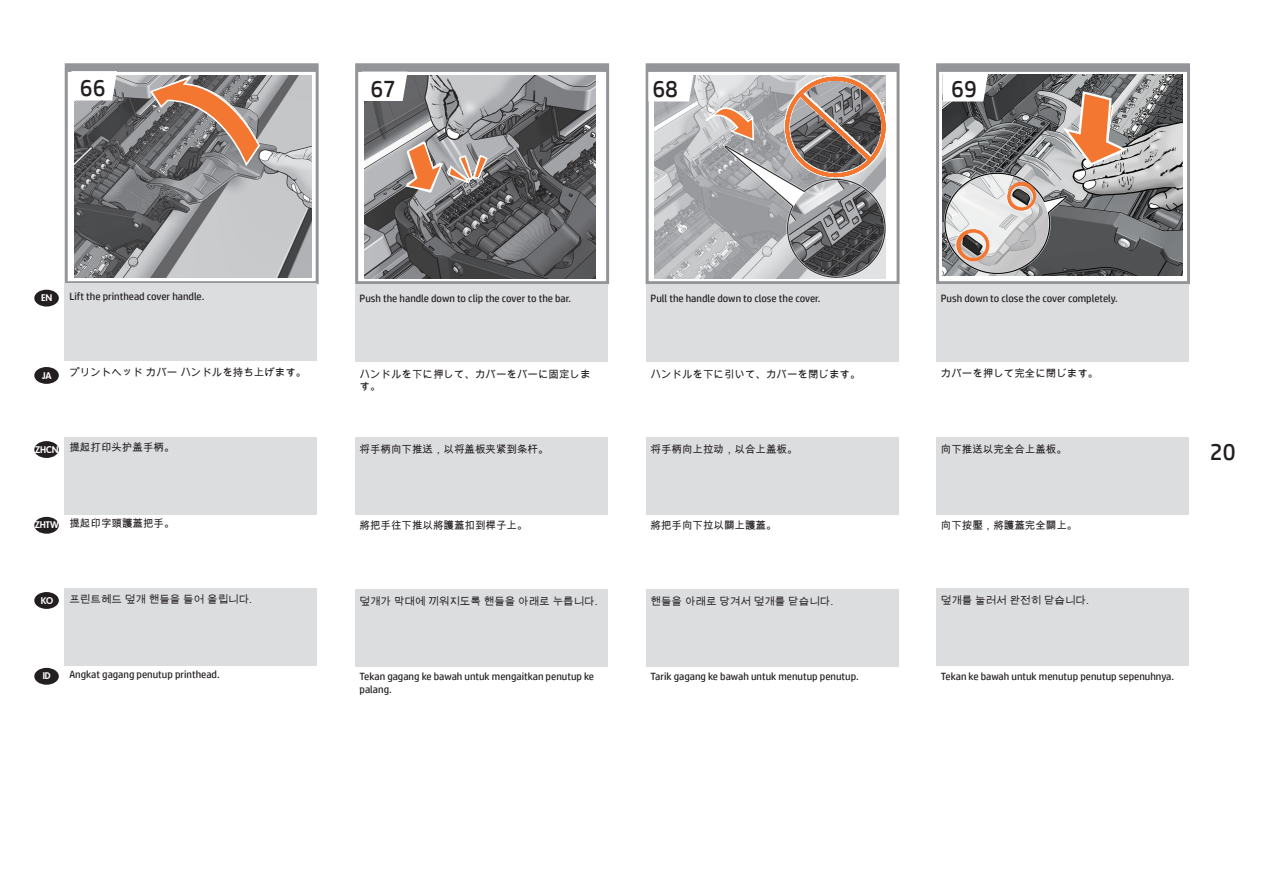
<style>
.page{position:relative;width:1266px;height:890px;background:#fff}
.page>*{position:absolute;margin:0;border:0;box-sizing:border-box;transform-origin:0 0}
.t1{font:24px "HP Simplified";color:#231f20}
.t2{font:10.5px/12.6px "HP Simplified";color:#231f20}
.t3{font:10.5px/12.6px "Arial Unicode MS";color:#231f20}
.t4{font:9px "Futura Hv";color:#fff}
</style>
<div class="page">
<div style="left:66px;top:65px;width:251px;height:217px;background:#939598"></div>
<svg style="left:69px;top:72px;width:246px;height:208px;background:#eaeaeb"></svg>
<div style="left:65px;top:63px;width:254px;height:221px;border:3px solid #939598"></div>
<div style="left:357px;top:65px;width:251px;height:217px;background:#939598"></div>
<svg style="left:359px;top:72px;width:246px;height:208px;background:#ebebeb"></svg>
<div style="left:355px;top:63px;width:254px;height:221px;border:3px solid #939598"></div>
<div style="left:647px;top:65px;width:251px;height:217px;background:#939598"></div>
<div style="left:648px;top:72px;width:250px;height:210px;background:#fff"></div>
<div style="left:646px;top:63px;width:253px;height:221px;border:3px solid #939598"></div>
<div style="left:937px;top:65px;width:251px;height:217px;background:#939598"></div>
<svg style="left:940px;top:72px;width:246px;height:208px;background:#e1e1e2"></svg>
<img style="left:942px;top:75px;width:240px;height:200px">
<div style="left:936px;top:63px;width:254px;height:221px;border:3px solid #939598"></div>
<img style="left:364px;top:76px;width:231px;height:202px">
<img style="left:654px;top:76px;width:231px;height:202px">
<img style="left:75px;top:76px;width:236px;height:201px">
<div style="left:34px;top:289px;width:25px;height:17px;background:#231f20;border-radius:50%"></div>
<div style="left:34px;top:367px;width:25px;height:16px;background:#231f20;border-radius:50%"></div>
<div style="left:34px;top:441px;width:25px;height:17px;background:#231f20;border-radius:50%"></div>
<div style="left:34px;top:516px;width:25px;height:17px;background:#231f20;border-radius:50%"></div>
<div style="left:34px;top:591px;width:25px;height:17px;background:#231f20;border-radius:50%"></div>
<div style="left:34px;top:667px;width:25px;height:17px;background:#231f20;border-radius:50%"></div>
<div style="left:646px;top:284px;width:252px;height:77px;background:#dcdddf"></div>
<div style="left:355px;top:284px;width:253px;height:77px;background:#dcdddf"></div>
<div style="left:646px;top:437px;width:252px;height:77px;background:#dcdddf"></div>
<div style="left:355px;top:437px;width:253px;height:77px;background:#dcdddf"></div>
<div style="left:646px;top:588px;width:252px;height:77px;background:#dcdddf"></div>
<div style="left:355px;top:588px;width:253px;height:77px;background:#dcdddf"></div>
<div style="left:936px;top:284px;width:253px;height:77px;background:#dcdddf"></div>
<div style="left:936px;top:437px;width:253px;height:77px;background:#dcdddf"></div>
<div style="left:936px;top:588px;width:253px;height:77px;background:#dcdddf"></div>
<div style="left:65px;top:283px;width:252px;height:77px;background:#dcdddf"></div>
<div style="left:65px;top:437px;width:252px;height:77px;background:#dcdddf"></div>
<div style="left:65px;top:588px;width:252px;height:77px;background:#dcdddf"></div>
<svg style="left:782px;top:75px;width:104px;height:105px;background:#9a877e"></svg>
<svg style="left:403px;top:141px;width:86px;height:51px;background:#ba9f91"></svg>
<svg style="left:704px;top:102px;width:51px;height:40px;background:#d2b9ad"></svg>
<svg style="left:149px;top:75px;width:112px;height:94px"></svg>
<svg style="left:1060px;top:90px;width:70px;height:77px;background:#c8a18a"></svg>
<div style="left:1007px;top:182px;width:29px;height:28px;border:3px solid #f37730;border-radius:50%"></div>
<div style="left:957px;top:229px;width:32px;height:32px;border:3px solid #f37730;border-radius:50%"></div>
<svg style="left:71px;top:71px;width:47px;height:30px"></svg>
<svg style="left:361px;top:71px;width:47px;height:31px"></svg>
<svg style="left:648px;top:71px;width:47px;height:31px"></svg>
<svg style="left:942px;top:72px;width:47px;height:30px"></svg>
<h1 class="t1" style="left:80px;top:74px;width:27px">66</h1>
<h1 class="t1" style="left:370px;top:75px;width:27px">67</h1>
<h1 class="t1" style="left:652px;top:75px;width:27px">68</h1>
<h1 class="t1" style="left:951px;top:75px;width:27px">69</h1>
<p class="t4" style="left:41px;top:292px;width:13px">EN</p>
<p class="t2" style="left:69px;top:290px;width:136px">Lift the printhead cover handle.</p>
<p class="t2" style="left:360px;top:291px;width:213px">Push the handle down to clip the cover to the bar.</p>
<p class="t2" style="left:651px;top:291px;width:171px">Pull the handle down to close the cover.</p>
<p class="t2" style="left:941px;top:291px;width:178px">Push down to close the cover completely.</p>
<p class="t4" style="left:42px;top:369px;width:11px">JA</p>
<p class="t3" style="left:69px;top:365px;width:238px">プリントヘッド カバー ハンドルを持ち上げます。</p>
<p class="t3" style="left:360px;top:367px;width:232px">ハンドルを下に押して、カバーをバーに固定します。</p>
<p class="t3" style="left:651px;top:367px;width:211px">ハンドルを下に引いて、カバーを閉じます。</p>
<p class="t3" style="left:941px;top:367px;width:159px">カバーを押して完全に閉じます。</p>
<p class="t4" style="left:35px;top:443px;width:25px">ZHCN</p>
<p class="t3" style="left:69px;top:441px;width:106px">提起打印头护盖手柄。</p>
<p class="t3" style="left:360px;top:443px;width:190px">将手柄向下推送，以将盖板夹紧到条杆。</p>
<p class="t3" style="left:651px;top:443px;width:148px">将手柄向上拉动，以合上盖板。</p>
<p class="t3" style="left:941px;top:442px;width:127px">向下推送以完全合上盖板。</p>
<h1 class="t1" style="left:1210px;top:437px;width:27px">20</h1>
<p class="t4" style="left:35px;top:518px;width:26px">ZHTW</p>
<p class="t3" style="left:69px;top:516px;width:106px">提起印字頭護蓋把手。</p>
<p class="t3" style="left:360px;top:518px;width:169px">將把手往下推以將護蓋扣到桿子上。</p>
<p class="t3" style="left:651px;top:518px;width:127px">將把手向下拉以關上護蓋。</p>
<p class="t3" style="left:941px;top:518px;width:138px">向下按壓，將護蓋完全關上。</p>
<p class="t4" style="left:41px;top:594px;width:14px">KO</p>
<p class="t3" style="left:69px;top:592px;width:184px">프린트헤드 덮개 핸들을 들어 올립니다.</p>
<p class="t3" style="left:360px;top:594px;width:240px">덮개가 막대에 끼워지도록 핸들을 아래로 누릅니다.</p>
<p class="t3" style="left:651px;top:594px;width:184px">핸들을 아래로 당겨서 덮개를 닫습니다.</p>
<p class="t3" style="left:941px;top:593px;width:150px">덮개를 눌러서 완전히 닫습니다.</p>
<p class="t4" style="left:43px;top:669px;width:10px">ID</p>
<p class="t2" style="left:69px;top:668px;width:152px">Angkat gagang penutup printhead.</p>
<p class="t2" style="left:360px;top:669px;width:236px">Tekan gagang ke bawah untuk mengaitkan penutup ke palang.</p>
<p class="t2" style="left:651px;top:669px;width:210px">Tarik gagang ke bawah untuk menutup penutup.</p>
<p class="t2" style="left:941px;top:669px;width:235px">Tekan ke bawah untuk menutup penutup sepenuhnya.</p>
</div>
